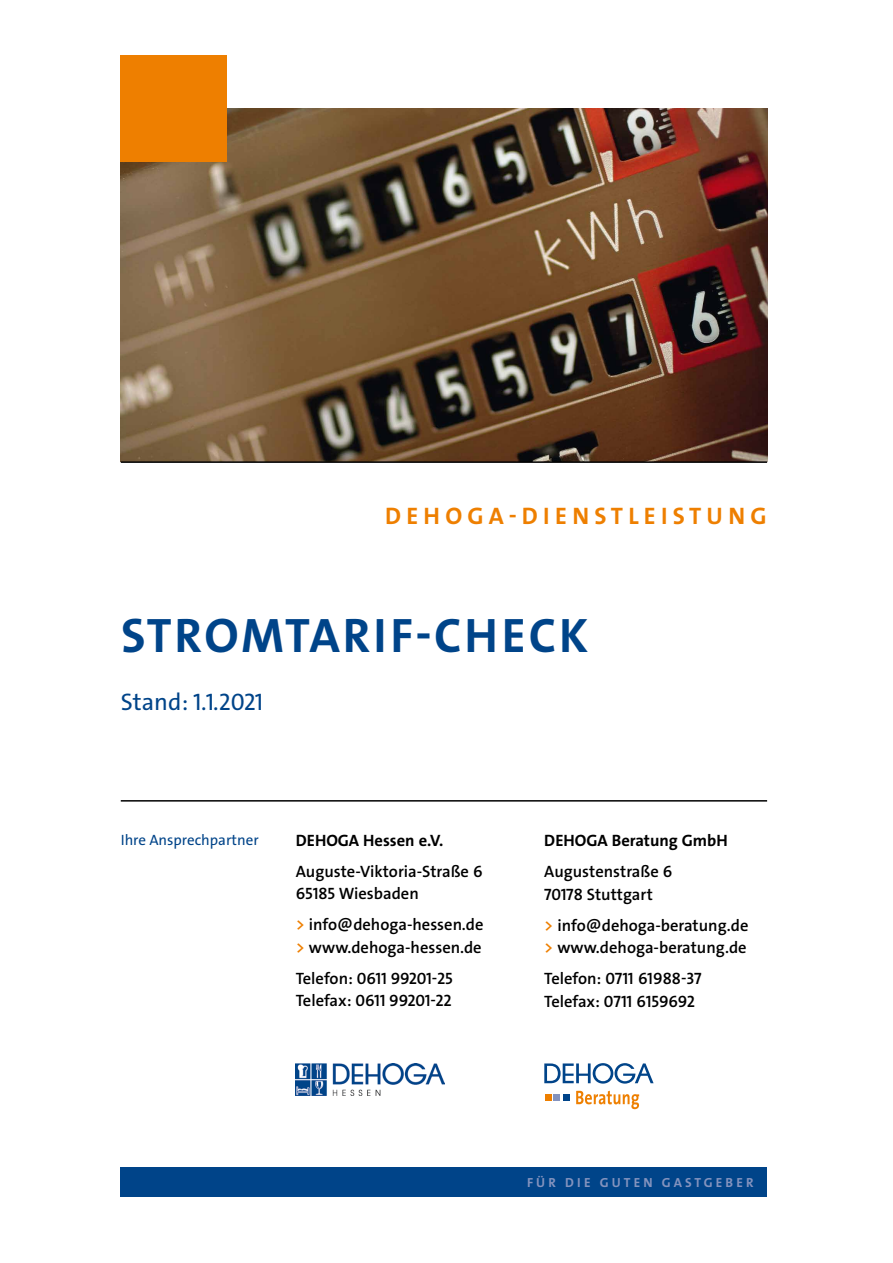
<style>
.page{position:relative;width:893px;height:1263px;background:#fff}
.page>*{position:absolute;margin:0;border:0;box-sizing:border-box;transform-origin:0 0}
.t1{font:700 48.75px "The Sans Os F";letter-spacing:.06em;color:#004489}
.t2{font:700 24px "The Sans Os F";letter-spacing:.22em;color:#ee7f00}
.t3{font:24px "The Sans Os F";color:#004489}
.t4{font:600 16.5px/22.5px "The Sans Os F";color:#000}
.t5{font:700 16.5px "The Sans Os F";color:#000}
.t6{font:15px "The Sans Os F";color:#004489}
.t7{font:700 13.2px "The Sans Os F";letter-spacing:.24em;color:#8493be}
.s1{color:#ee7f00}
</style>
<div class="page">
<img style="left:121px;top:108px;width:646px;height:353px">
<svg style="left:544px;top:1063px;width:110px;height:20px"></svg>
<svg style="left:576px;top:1091px;width:63px;height:18px"></svg>
<svg style="left:545px;top:1094px;width:24px;height:6px"></svg>
<img style="left:296px;top:1063px;width:149px;height:32px">
<div style="left:121px;top:55px;width:106px;height:107px;background:#ee7f00"></div>
<hr style="left:121px;top:461px;width:646px;height:2px;background:#000">
<div style="left:121px;top:1167px;width:646px;height:30px;background:#004489"></div>
<hr style="left:121px;top:800px;width:646px;height:1px;background:#000">
<h2 class="t2" style="left:385px;top:500px;width:383px">DEHOGA-DIENSTLEISTUNG</h2>
<h1 class="t1" style="left:121px;top:604px;width:468px">STROMTARIF-CHECK</h1>
<h2 class="t3" style="left:121px;top:687px;width:144px">Stand: 1.1.2021</h2>
<p class="t6" style="left:121px;top:830px;width:139px">Ihre Ansprechpartner</p>
<p class="t5" style="left:296px;top:829px;width:149px">DEHOGA Hessen e.V.</p>
<p class="t4" style="left:296px;top:860px;width:188px">Auguste-Viktoria-Straße 6<br>65185 Wiesbaden</p>
<p class="t4" style="left:296px;top:913px;width:189px"><span class="s1">&gt;</span> info@dehoga-hessen.de <span class="s1">&gt;</span> www.dehoga-hessen.de</p>
<p class="t4" style="left:296px;top:967px;width:158px">Telefon: 0611 99201-25<br>Telefax: 0611 99201-22</p>
<p class="t5" style="left:544px;top:830px;width:185px">DEHOGA Beratung GmbH</p>
<p class="t4" style="left:544px;top:860px;width:130px">Augustenstraße 6<br>70178 Stuttgart</p>
<p class="t4" style="left:544px;top:914px;width:206px"><span class="s1">&gt;</span> info@dehoga-beratung.de <span class="s1">&gt;</span> www.dehoga-beratung.de</p>
<p class="t4" style="left:544px;top:967px;width:159px">Telefon: 0711 61988-37<br>Telefax: 0711 6159692</p>
<p class="t7" style="left:527px;top:1174px;width:228px">FÜR DIE GUTEN GASTGEBER</p>
</div>
